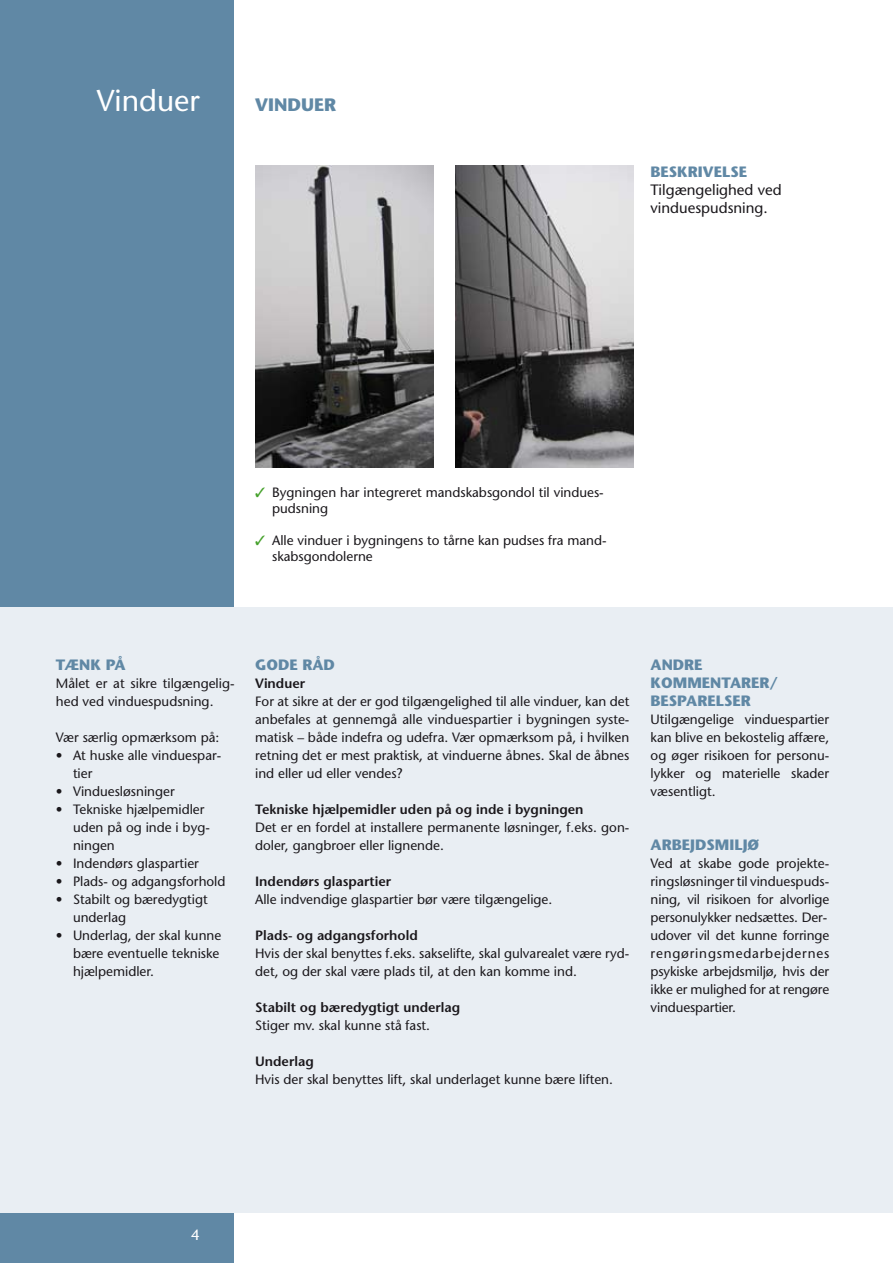
<style>
.page{position:relative;width:893px;height:1263px;background:#fff}
.page>*{position:absolute;margin:0;border:0;box-sizing:border-box;transform-origin:0 0}
.t1{font:500 30px "Stone Sans Std";color:#fff}
.t2{font:700 18px "Stone Sans Std";color:#6088a5}
.t3{font:700 15px/18px "Stone Sans Std";color:#6088a5}
.t4{font:500 15px/18px "Stone Sans Std";color:#1a171b}
.t5{font:500 15px "Stone Sans Std";color:#fff}
.t6{font:500 13.5px/18px "Stone Sans Std";color:#1a171b}
.t7{font:600 13.5px "Stone Sans Std";color:#1a171b}
.s1{color:#45a12b}
</style>
<div class="page">
<img style="left:255px;top:166px;width:179px;height:302px">
<img style="left:455px;top:166px;width:179px;height:302px">
<div style="left:0;top:0;width:234px;height:608px;background:#6088a5"></div>
<div style="left:0;top:1213px;width:234px;height:50px;background:#6088a5"></div>
<div style="left:0;top:607px;width:893px;height:605px;background:#e9eef3"></div>
<h1 class="t1" style="left:97px;top:83px;width:105px">Vinduer</h1>
<h2 class="t2" style="left:255px;top:94px;width:33px">VINDUER</h2>
<p class="t3" style="left:651px;top:163px;width:21px">BESKR</p>
<p class="t3" style="left:698px;top:163px;width:25px">IVELSE</p>
<p class="t4" style="left:651px;top:181px;width:133px">Tilgængelighed ved vinduespudsning.</p>
<p class="t6" style="left:272px;top:484px;width:333px;line-height:16.2px;text-indent:-17px"><span class="s1">✓</span> Bygningen har integreret mandskabsgondol til vindues&shy;pudsning</p>
<p class="t6" style="left:272px;top:532px;width:336px;line-height:16.2px;text-indent:-17px"><span class="s1">✓</span> Alle vinduer i bygningens to tårne kan pudses fra mand&shy;skabsgondolerne</p>
<p class="t3" style="left:56px;top:656px;width:61px">TÆNK PÅ</p>
<p class="t6" style="left:56px;top:674px;width:180px">Målet er at sikre tilgængelig&shy;hed ved vinduespudsning.</p>
<p class="t6" style="left:56px;top:728px;width:165px">Vær særlig opmærksom på:</p>
<p class="t6" style="left:73px;top:746px;width:150px;text-indent:-17px">• At huske alle vinduespar&shy;tier</p>
<p class="t6" style="left:56px;top:782px;width:120px">• Vinduesløsninger</p>
<p class="t6" style="left:73px;top:800px;width:138px;text-indent:-17px">• Tekniske hjælpemidler uden på og inde i byg&shy;ningen</p>
<p class="t6" style="left:56px;top:854px;width:145px">• Indendørs glaspartier</p>
<p class="t6" style="left:56px;top:872px;width:171px">• Plads- og adgangsforhold</p>
<p class="t6" style="left:73px;top:890px;width:136px;text-indent:-17px">• Stabilt og bæredygtigt underlag</p>
<p class="t6" style="left:73px;top:926px;width:150px;text-indent:-17px">• Underlag, der skal kunne bære eventuelle tekniske hjælpemidler.</p>
<p class="t3" style="left:255px;top:656px;width:12px">GODE</p>
<p class="t3" style="left:302px;top:656px;width:12px">RÅD</p>
<p class="t7" style="left:255px;top:675px;width:52px">Vinduer</p>
<p class="t6" style="left:255px;top:692px;width:376px;text-align:justify">For at sikre at der er god tilgængelighed til alle vinduer, kan det anbefales at gennemgå alle vinduespartier i bygningen syste&shy;matisk – både indefra og udefra. Vær opmærksom på, i hvilken retning det er mest praktisk, at vinduerne åbnes. Skal de åbnes ind eller ud eller vendes?</p>
<p class="t7" style="left:255px;top:801px;width:330px">Tekniske hjælpemidler uden på og inde i bygningen</p>
<p class="t6" style="left:255px;top:818px;width:376px">Det er en fordel at installere permanente løsninger, f.eks. gon&shy;doler, gangbroer eller lignende.</p>
<p class="t7" style="left:255px;top:873px;width:138px">Indendørs glaspartier</p>
<p class="t6" style="left:255px;top:890px;width:299px">Alle indvendige glaspartier bør være tilgængelige.</p>
<p class="t7" style="left:255px;top:927px;width:164px">Plads- og adgangsforhold</p>
<p class="t6" style="left:255px;top:944px;width:376px">Hvis der skal benyttes f.eks. sakselifte, skal gulvarealet være ryd&shy;det, og der skal være plads til, at den kan komme ind.</p>
<p class="t7" style="left:255px;top:999px;width:207px">Stabilt og bæredygtigt underlag</p>
<p class="t6" style="left:255px;top:1016px;width:177px">Stiger mv. skal kunne stå fast.</p>
<p class="t7" style="left:255px;top:1053px;width:60px">Underlag</p>
<p class="t6" style="left:255px;top:1070px;width:359px">Hvis der skal benyttes lift, skal underlaget kunne bære liften.</p>
<p class="t3" style="left:651px;top:656px;width:12px">ANDRE<br>KOMMENTARER</p>
<p class="t3" style="left:769px;top:674px;width:10px">/</p>
<p class="t3" style="left:651px;top:692px;width:20px">BESPARELSER</p>
<p class="t6" style="left:651px;top:710px;width:180px;text-align:justify">Utilgængelige vinduespartier kan blive en bekostelig affære, og øger risikoen for personu&shy;lykker og materielle skader væsentligt.</p>
<p class="t3" style="left:651px;top:836px;width:57px">ARBEJDSM</p>
<p class="t3" style="left:729px;top:836px;width:31px">ILJØ</p>
<p class="t6" style="left:651px;top:854px;width:180px">Ved at skabe gode projekte&shy;ringsløsninger til vinduespuds&shy;ning, vil risikoen for alvorlige personulykker nedsættes. Der&shy;udover vil det kunne forringe rengøringsmedarbejdernes psykiske arbejdsmiljø, hvis der ikke er mulighed for at rengøre vinduespartier.</p>
<p class="t5" style="left:191px;top:1226px;width:10px">4</p>
</div>
